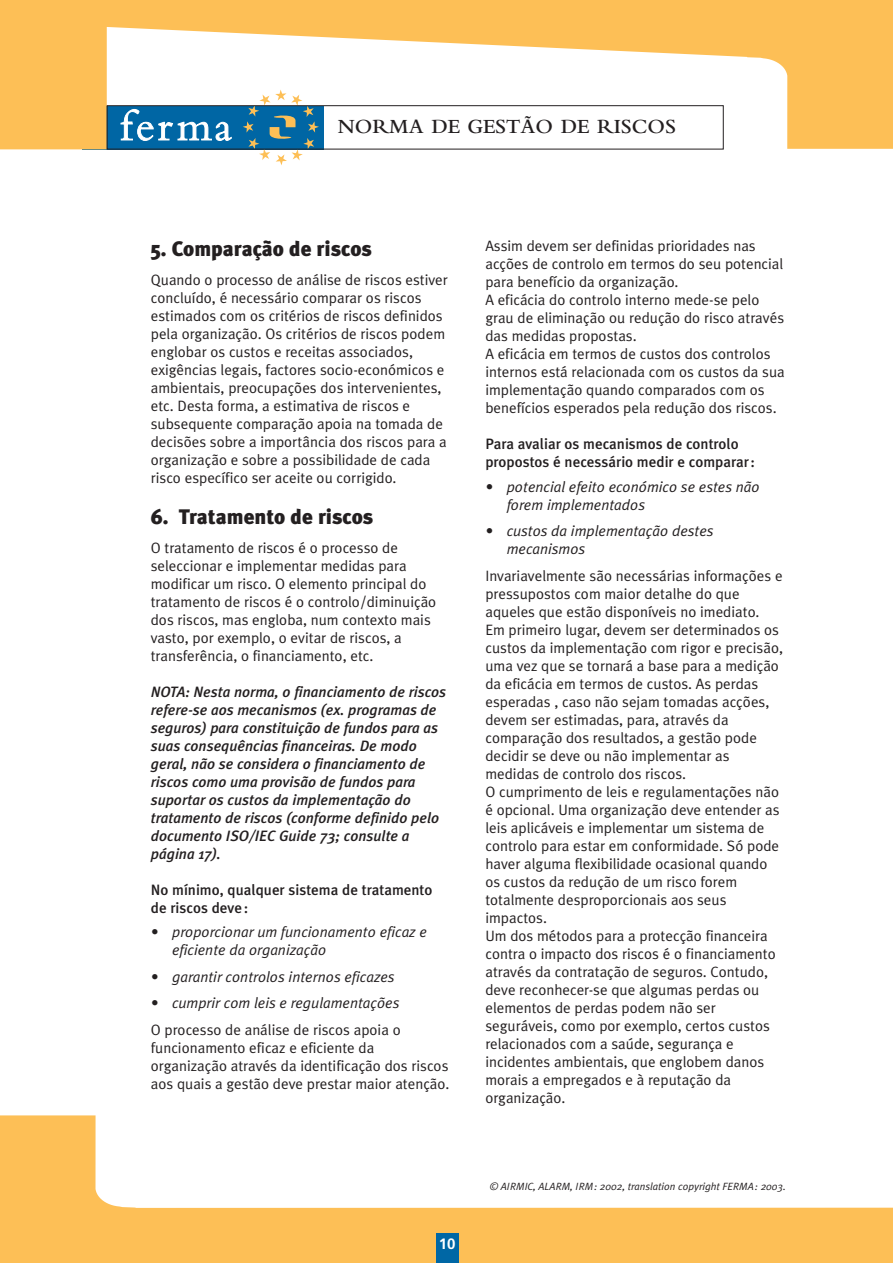
<style>
.page{position:relative;width:893px;height:1263px;background:#fff}
.page>*{position:absolute;margin:0;border:0;box-sizing:border-box;transform-origin:0 0}
.t1{font:900 21px "Meta Plus";color:#231f20}
.t2{font:600 21px "Bembo";color:#231f20}
.t3{font:15px/18px "Meta Plus Normal";color:#231f20}
.t4{font:italic 500 15px/18px "Meta Plus";color:#231f20}
.t5{font:italic 15px/18px "Meta Plus Normal";color:#231f20}
.t6{font:500 15px/18px "Meta Plus";color:#231f20}
.t7{font:700 15px "Frutiger";color:#fff}
.t8{font:italic 10.5px "Meta Plus Normal";color:#231f20}
</style>
<div class="page">
<svg style="left:0;top:1115px;width:892px;height:148px"></svg>
<div style="left:436px;top:1233px;width:22px;height:30px;background:#0067a5"></div>
<svg style="left:243px;top:149px;width:76px;height:16px"></svg>
<svg style="left:0;top:0;width:892px;height:149px"></svg>
<div style="left:107px;top:105px;width:616px;height:44px;border:1px solid #231f20"></div>
<div style="left:485px;top:1180px;width:302px;height:19px;background:#fff"></div>
<h1 class="t2" style="left:338px;top:119px;width:340px">NORMA DE GESTÃO DE RISCOS</h1>
<h1 class="t1" style="left:151px;top:240px;width:222px">5. Comparação de riscos</h1>
<p class="t3" style="left:151px;top:272px;width:298px">Quando o processo de análise de riscos estiver concluído, é necessário comparar os riscos estimados com os critérios de riscos definidos pela organização. Os critérios de riscos podem englobar os custos e receitas associados, exigências legais, factores socio-económicos e ambientais, preocupações dos intervenientes, etc. Desta forma, a estimativa de riscos e subsequente comparação apoia na tomada de decisões sobre a importância dos riscos para a organização e sobre a possibilidade de cada risco específico ser aceite ou corrigido.</p>
<h1 class="t1" style="left:151px;top:508px;width:224px">6. Tratamento de riscos</h1>
<p class="t3" style="left:151px;top:540px;width:287px">O tratamento de riscos é o processo de seleccionar e implementar medidas para modificar um risco. O elemento principal do tratamento de riscos é o controlo/diminuição dos riscos, mas engloba, num contexto mais vasto, por exemplo, o evitar de riscos, a transferência, o financiamento, etc.</p>
<p class="t4" style="left:151px;top:684px;width:297px">NOTA: Nesta norma, o financiamento de riscos refere-se aos mecanismos (ex. programas de seguros) para constituição de fundos para as suas consequências financeiras. De modo geral, não se considera o financiamento de riscos como uma provisão de fundos para suportar os custos da implementação do tratamento de riscos (conforme definido pelo documento ISO/IEC Guide 73; consulte a página 17).</p>
<p class="t6" style="left:151px;top:882px;width:283px">No mínimo, qualquer sistema de tratamento de riscos deve:</p>
<p class="t5" style="left:172px;top:924px;width:256px;text-indent:-21px">• proporcionar um funcionamento eficaz e eficiente da organização</p>
<p class="t5" style="left:151px;top:969px;width:245px">• garantir controlos internos eficazes</p>
<p class="t5" style="left:151px;top:995px;width:250px">• cumprir com leis e regulamentações</p>
<p class="t3" style="left:151px;top:1022px;width:300px">O processo de análise de riscos apoia o funcionamento eficaz e eficiente da organização através da identificação dos riscos aos quais a gestão deve prestar maior atenção.</p>
<p class="t7" style="left:439px;top:1238px;width:18px">10</p>
<p class="t3" style="left:485px;top:238px;width:301px">Assim devem ser definidas prioridades nas acções de controlo em termos do seu potencial para benefício da organização.<br>A eficácia do controlo interno mede-se pelo grau de eliminação ou redução do risco através das medidas propostas.<br>A eficácia em termos de custos dos controlos internos está relacionada com os custos da sua implementação quando comparados com os benefícios esperados pela redução dos riscos.</p>
<p class="t6" style="left:485px;top:436px;width:271px">Para avaliar os mecanismos de controlo propostos é necessário medir e comparar:</p>
<p class="t5" style="left:506px;top:479px;width:254px;text-indent:-21px">• potencial efeito económico se estes não forem implementados</p>
<p class="t5" style="left:506px;top:523px;width:208px;text-indent:-21px">• custos da implementação destes mecanismos</p>
<p class="t3" style="left:485px;top:568px;width:299px">Invariavelmente são necessárias informações e pressupostos com maior detalhe do que aqueles que estão disponíveis no imediato.<br>Em primeiro lugar, devem ser determinados os custos da implementação com rigor e precisão, uma vez que se tornará a base para a medição da eficácia em termos de custos. As perdas esperadas , caso não sejam tomadas acções, devem ser estimadas, para, através da comparação dos resultados, a gestão pode decidir se deve ou não implementar as medidas de controlo dos riscos.<br>O cumprimento de leis e regulamentações não é opcional. Uma organização deve entender as leis aplicáveis e implementar um sistema de controlo para estar em conformidade. Só pode haver alguma flexibilidade ocasional quando os custos da redução de um risco forem totalmente desproporcionais aos seus impactos.<br>Um dos métodos para a protecção financeira contra o impacto dos riscos é o financiamento através da contratação de seguros. Contudo, deve reconhecer-se que algumas perdas ou elementos de perdas podem não ser seguráveis, como por exemplo, certos custos relacionados com a saúde, segurança e incidentes ambientais, que englobem danos morais a empregados e à reputação da organização.</p>
<p class="t8" style="left:490px;top:1182px;width:297px">© AIRMIC, ALARM, IRM: 2002, translation copyright FERMA: 2003.</p>
</div>
